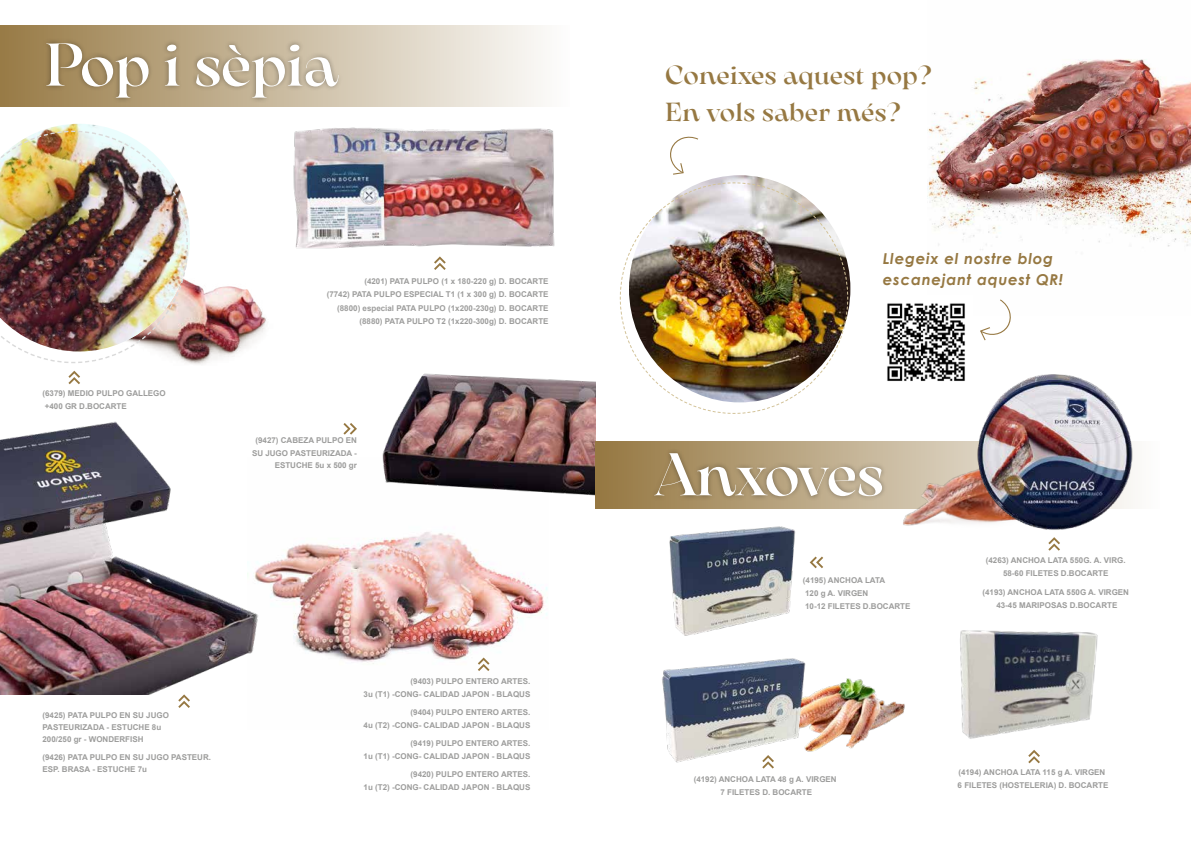
<style>
.page{position:relative;width:1191px;height:842px;background:#fff}
.page>*{position:absolute;margin:0;border:0;box-sizing:border-box;transform-origin:0 0}
.t1{font:500 60px "Arsenica Trial";color:#fff}
.t2{font:500 60px "Arsenica Trial";letter-spacing:-.035em;color:#fff}
.t3{font:500 26px/37px "Arsenica Trial";letter-spacing:.02em;color:#967842}
.t4{font:italic 700 15px/21px "Century Gothic";letter-spacing:.05em;color:#967842}
.t5{font:700 8px/13.4px "Arial";color:#9d9d9c;text-align:right}
</style>
<div class="page">
<img style="left:189px;top:282px;width:77px;height:82px">
<img style="left:44px;top:124px;width:146px;height:227px">
<img style="left:0;top:130px;width:189px;height:233px">
<svg style="left:68px;top:371px;width:12px;height:13px"></svg>
<svg style="left:434px;top:256px;width:12px;height:14px"></svg>
<img style="left:293px;top:127px;width:262px;height:122px">
<img style="left:0;top:556px;width:247px;height:138px">
<img style="left:0;top:421px;width:171px;height:135px">
<img style="left:382px;top:373px;width:213px;height:123px">
<img style="left:247px;top:457px;width:301px;height:213px">
<svg style="left:178px;top:694px;width:12px;height:14px"></svg>
<svg style="left:478px;top:657px;width:11px;height:14px"></svg>
<svg style="left:343px;top:423px;width:14px;height:12px"></svg>
<div style="left:0;top:25px;width:570px;height:81px;background:linear-gradient(to right,#987b46,#fdfdfd)"></div>
<div style="left:42px;top:38px;width:301px;height:65px;background:#000;opacity:.35"></div>
<svg style="left:1048px;top:546px;width:12px;height:5px"></svg>
<svg style="left:762px;top:764px;width:12px;height:4px"></svg>
<svg style="left:1028px;top:750px;width:12px;height:13px"></svg>
<img style="left:820px;top:678px;width:85px;height:71px">
<img style="left:662px;top:658px;width:158px;height:106px">
<img style="left:960px;top:630px;width:138px;height:109px">
<img style="left:669px;top:526px;width:127px;height:110px">
<svg style="left:809px;top:556px;width:14px;height:12px"></svg>
<svg style="left:595px;top:442px;width:307px;height:67px;background:#ab9469"></svg>
<div style="left:649px;top:447px;width:238px;height:54px;background:#000;opacity:.35"></div>
<img style="left:902px;top:441px;width:158px;height:105px">
<img style="left:967px;top:374px;width:166px;height:166px">
<img style="left:927px;top:59px;width:264px;height:195px">
<img style="left:703px;top:175px;width:147px;height:137px">
<img style="left:619px;top:182px;width:229px;height:232px">
<svg style="left:670px;top:136px;width:28px;height:39px"></svg>
<svg style="left:980px;top:299px;width:31px;height:41px"></svg>
<img style="left:887px;top:303px;width:85px;height:85px">
<h1 class="t1" style="left:44px;top:22px;width:295px">Pop i sèpia</h1>
<p class="t5" style="left:43px;top:387px;width:125px;line-height:12.4px;text-align:left">(6379) MEDIO PULPO GALLEGO +400 GR D.BOCARTE</p>
<p class="t5" style="left:327px;top:274px;width:223px">(4201) PATA PULPO (1 x 180-220 g) D. BOCARTE<br>(7742) PATA PULPO ESPECIAL T1 (1 x 300 g) D. BOCARTE (8800) especial PATA PULPO (1x200-230g) D. BOCARTE (8880) PATA PULPO T2 (1x220-300g) D. BOCARTE</p>
<p class="t5" style="left:252px;top:434px;width:106px;line-height:12.4px">(9427) CABEZA PULPO EN<br>SU JUGO PASTEURIZADA -<br>ESTUCHE 5u x 500 gr</p>
<p class="t5" style="left:43px;top:710px;width:128px;line-height:12px;text-align:left">(9425) PATA PULPO EN SU JUGO<br>PASTEURIZADA - ESTUCHE 8u<br>200/250 gr - WONDERFISH</p>
<p class="t5" style="left:43px;top:751px;width:170px;line-height:12px;text-align:left">(9426) PATA PULPO EN SU JUGO PASTEUR.<br>ESP. BRASA - ESTUCHE 7u</p>
<p class="t5" style="left:363px;top:674px;width:168px">(9403) PULPO ENTERO ARTES.<br>3u (T1) -CONG- CALIDAD JAPON - BLAQUS</p>
<p class="t5" style="left:363px;top:705px;width:168px">(9404) PULPO ENTERO ARTES.<br>4u (T2) -CONG- CALIDAD JAPON - BLAQUS</p>
<p class="t5" style="left:363px;top:736px;width:168px">(9419) PULPO ENTERO ARTES.<br>1u (T1) -CONG- CALIDAD JAPON - BLAQUS</p>
<p class="t5" style="left:363px;top:767px;width:168px">(9420) PULPO ENTERO ARTES.<br>1u (T2) -CONG- CALIDAD JAPON - BLAQUS</p>
<h2 class="t3" style="left:665px;top:54px;width:268px">Coneixes aquest pop?<br>En vols saber més?</h2>
<h3 class="t4" style="left:883px;top:247px;width:182px">Llegeix el nostre blog escanejant aquest QR!</h3>
<h1 class="t2" style="left:654px;top:431px;width:231px">Anxoves</h1>
<p class="t5" style="left:803px;top:574px;width:109px;line-height:13px;text-align:left">(4195) ANCHOA LATA<br>120 g A. VIRGEN<br>10-12 FILETES D.BOCARTE</p>
<p class="t5" style="left:985px;top:554px;width:141px;line-height:13px;text-align:center">(4263) ANCHOA LATA 550G. A. VIRG.<br>58-60 FILETES D.BOCARTE</p>
<p class="t5" style="left:982px;top:586px;width:148px;line-height:13px;text-align:center">(4193) ANCHOA LATA 550G A. VIRGEN<br>43-45 MARIPOSAS D.BOCARTE</p>
<p class="t5" style="left:693px;top:773px;width:144px;line-height:13px;text-align:center">(4192) ANCHOA LATA 48 g A. VIRGEN<br>7 FILETES D. BOCARTE</p>
<p class="t5" style="left:957px;top:766px;width:152px;line-height:13px;text-align:left">(4194) ANCHOA LATA 115 g A. VIRGEN<br>6 FILETES (HOSTELERIA) D. BOCARTE</p>
</div>
